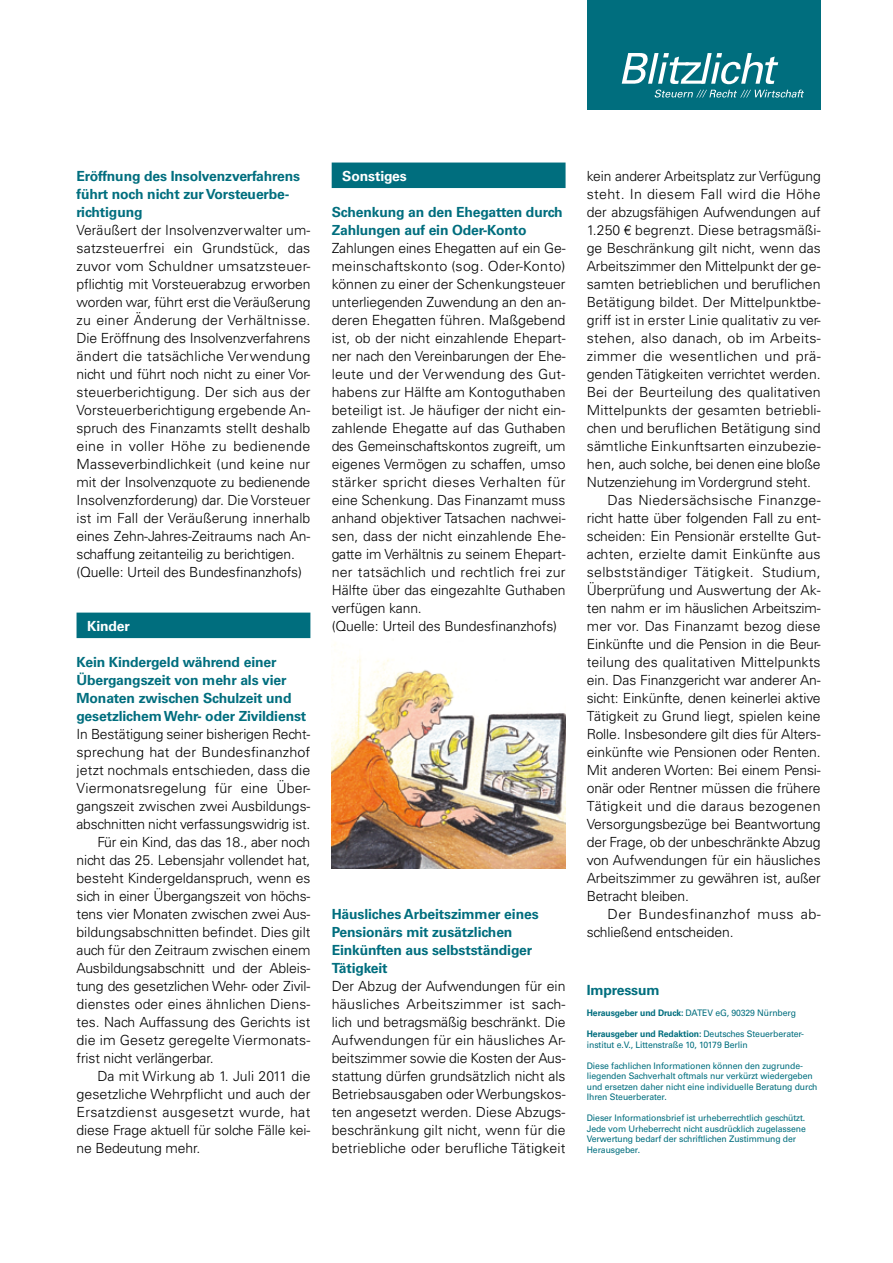
<style>
.page{position:relative;width:893px;height:1263px;background:#fff}
.page>*{position:absolute;margin:0;border:0;box-sizing:border-box;transform-origin:0 0}
.t1{font:300 13.95px/18px "Univers LT Std";color:#000}
.t2{font:700 13.95px/18px "Univers LT Std";letter-spacing:-.01em;color:#006e7e}
.t3{font:300 13.95px "Univers LT Std";letter-spacing:.02em;color:#000}
.t4{font:300 13.95px "Univers LT Std";letter-spacing:.025em;color:#000}
.t5{font:700 13.95px "Univers LT Std";letter-spacing:-.01em;color:#fff}
.t6{font:9px/10.5px "Univers LT Std";letter-spacing:-.01em;color:#006e7e;scale:.96 1}
.s1{font-weight:700}
</style>
<div class="page">
<div style="left:587px;top:0;width:234px;height:110px;background:#006e7e"></div>
<svg style="left:622px;top:53px;width:156px;height:31px"></svg>
<svg style="left:655px;top:90px;width:149px;height:8px"></svg>
<div style="left:332px;top:163px;width:234px;height:25px;background:#006e7e"></div>
<div style="left:77px;top:613px;width:233px;height:25px;background:#006e7e"></div>
<img style="left:332px;top:644px;width:234px;height:224px">
<p class="t2" style="left:77px;top:167px;width:225px">Eröffnung des Insolvenzverfahrens führt noch nicht zur Vorsteuerbe&shy;richtigung</p>
<p class="t1" style="left:77px;top:221px;width:235px">Veräußert der Insolvenzverwalter um&shy;satzsteuerfrei ein Grundstück, das zuvor vom Schuldner umsatzsteuer&shy;pflichtig mit Vorsteuerabzug erworben worden war, führt erst die Veräußerung zu einer Änderung der Verhältnisse.<br>Die Eröffnung des Insolvenzverfahrens ändert die tatsächliche Verwendung nicht und führt noch nicht zu einer Vor&shy;steuerberichtigung. Der sich aus der Vorsteuerberichtigung ergebende An&shy;spruch des Finanzamts stellt deshalb eine in voller Höhe zu bedienende Masseverbindlichkeit (und keine nur mit der Insolvenzquote zu bedienende Insolvenzforderung) dar. Die Vorsteuer ist im Fall der Veräußerung innerhalb eines Zehn-Jahres-Zeitraums nach An&shy;schaffung zeitanteilig zu berichtigen. (Quelle: Urteil des Bundesfinanzhofs)</p>
<p class="t5" style="left:87px;top:617px;width:44px">Kinder</p>
<p class="t2" style="left:77px;top:653px;width:231px">Kein Kindergeld während einer Übergangszeit von mehr als vier Monaten zwischen Schulzeit und gesetzlichem Wehr- oder Zivildienst</p>
<p class="t1" style="left:77px;top:725px;width:235px">In Bestätigung seiner bisherigen Recht-</p>
<p class="t1" style="left:77px;top:743px;width:235px">sprechung hat der Bundesfinanzhof</p>
<p class="t1" style="left:77px;top:761px;width:235px">jetzt nochmals entschieden, dass die</p>
<p class="t1" style="left:77px;top:779px;width:235px">Viermonatsregelung für eine Über-</p>
<p class="t1" style="left:77px;top:797px;width:235px">gangszeit zwischen zwei Ausbildungs-</p>
<p class="t1" style="left:77px;top:815px;width:235px">abschnitten nicht verfassungswidrig ist.</p>
<p class="t1" style="left:97px;top:833px;width:214px">Für ein Kind, das das 18., aber noch</p>
<p class="t1" style="left:77px;top:851px;width:235px">nicht das 25. Lebensjahr vollendet hat,</p>
<p class="t1" style="left:77px;top:869px;width:235px">besteht Kindergeldanspruch, wenn es</p>
<p class="t1" style="left:77px;top:887px;width:235px">sich in einer Übergangszeit von höchs-</p>
<p class="t1" style="left:77px;top:905px;width:235px">tens vier Monaten zwischen zwei Aus-</p>
<p class="t1" style="left:77px;top:923px;width:235px">bildungsabschnitten befindet. Dies gilt</p>
<p class="t1" style="left:77px;top:941px;width:235px">auch für den Zeitraum zwischen einem</p>
<p class="t1" style="left:77px;top:959px;width:235px">Ausbildungsabschnitt und der Ableis-</p>
<p class="t1" style="left:77px;top:977px;width:235px">tung des gesetzlichen Wehr- oder Zivil-</p>
<p class="t1" style="left:77px;top:995px;width:235px">dienstes oder eines ähnlichen Diens-</p>
<p class="t1" style="left:77px;top:1013px;width:235px">tes. Nach Auffassung des Gerichts ist</p>
<p class="t1" style="left:77px;top:1031px;width:235px">die im Gesetz geregelte Viermonats-</p>
<p class="t1" style="left:77px;top:1049px;width:139px">frist nicht verlängerbar.</p>
<p class="t1" style="left:97px;top:1067px;width:215px">Da mit Wirkung ab 1. Juli 2011 die</p>
<p class="t1" style="left:77px;top:1085px;width:235px">gesetzliche Wehrpflicht und auch der</p>
<p class="t3" style="left:77px;top:1103px;width:235px">Ersatzdienst ausgesetzt wurde, hat</p>
<p class="t1" style="left:77px;top:1121px;width:235px">diese Frage aktuell für solche Fälle kei-</p>
<p class="t1" style="left:77px;top:1139px;width:125px">ne Bedeutung mehr.</p>
<p class="t5" style="left:342px;top:167px;width:66px">Sonstiges</p>
<p class="t2" style="left:332px;top:203px;width:233px">Schenkung an den Ehegatten durch<br>Zahlungen auf ein Oder-Konto</p>
<p class="t1" style="left:332px;top:239px;width:235px">Zahlungen eines Ehegatten auf ein Ge&shy;meinschaftskonto (sog. Oder-Konto) können zu einer der Schenkungsteuer unterliegenden Zuwendung an den an&shy;deren Ehegatten führen. Maßgebend ist, ob der nicht einzahlende Ehepart&shy;ner nach den Vereinbarungen der Ehe&shy;leute und der Verwendung des Gut&shy;habens zur Hälfte am Kontoguthaben beteiligt ist. Je häufiger der nicht ein&shy;zahlende Ehegatte auf das Guthaben des Gemeinschaftskontos zugreift, um eigenes Vermögen zu schaffen, umso stärker spricht dieses Verhalten für eine Schenkung. Das Finanzamt muss anhand objektiver Tatsachen nachwei&shy;sen, dass der nicht einzahlende Ehe&shy;gatte im Verhältnis zu seinem Ehepart&shy;ner tatsächlich und rechtlich frei zur Hälfte über das eingezahlte Guthaben verfügen kann.<br>(Quelle: Urteil des Bundesfinanzhofs)</p>
<p class="t2" style="left:332px;top:905px;width:208px">Häusliches Arbeitszimmer eines<br>Pensionärs mit zusätzlichen<br>Einkünften aus selbstständiger<br>Tätigkeit</p>
<p class="t1" style="left:332px;top:977px;width:235px;text-align:justify">Der Abzug der Aufwendungen für ein häusliches Arbeitszimmer ist sach&shy;lich und betragsmäßig beschränkt. Die Aufwendungen für ein häusliches Ar&shy;beitszimmer sowie die Kosten der Aus&shy;stattung dürfen grundsätzlich nicht als Betriebsausgaben oder Werbungskos&shy;ten angesetzt werden. Diese Abzugs&shy;beschränkung gilt nicht, wenn für die betriebliche oder berufliche Tätigkeit</p>
<p class="t1" style="left:587px;top:167px;width:235px">kein anderer Arbeitsplatz zur Verfügung</p>
<p class="t3" style="left:587px;top:185px;width:235px">steht. In diesem Fall wird die Höhe</p>
<p class="t1" style="left:587px;top:203px;width:235px">der abzugsfähigen Aufwendungen auf</p>
<p class="t1" style="left:587px;top:221px;width:235px">1.250 € begrenzt. Diese betragsmäßi-</p>
<p class="t1" style="left:587px;top:239px;width:235px">ge Beschränkung gilt nicht, wenn das</p>
<p class="t1" style="left:587px;top:257px;width:235px">Arbeitszimmer den Mittelpunkt der ge-</p>
<p class="t1" style="left:587px;top:275px;width:235px">samten betrieblichen und beruflichen</p>
<p class="t1" style="left:587px;top:293px;width:235px">Betätigung bildet. Der Mittelpunktbe-</p>
<p class="t1" style="left:587px;top:311px;width:235px">griff ist in erster Linie qualitativ zu ver-</p>
<p class="t1" style="left:587px;top:329px;width:235px">stehen, also danach, ob im Arbeits-</p>
<p class="t4" style="left:587px;top:347px;width:235px">zimmer die wesentlichen und prä-</p>
<p class="t1" style="left:587px;top:365px;width:235px">genden Tätigkeiten verrichtet werden.</p>
<p class="t1" style="left:587px;top:383px;width:235px">Bei der Beurteilung des qualitativen</p>
<p class="t1" style="left:587px;top:401px;width:235px">Mittelpunkts der gesamten betriebli-</p>
<p class="t1" style="left:587px;top:419px;width:235px">chen und beruflichen Betätigung sind</p>
<p class="t1" style="left:587px;top:437px;width:235px">sämtliche Einkunftsarten einzubezie-</p>
<p class="t1" style="left:587px;top:455px;width:235px">hen, auch solche, bei denen eine bloße</p>
<p class="t1" style="left:587px;top:473px;width:226px">Nutzenziehung im Vordergrund steht.</p>
<p class="t3" style="left:608px;top:491px;width:215px">Das Niedersächsische Finanzge-</p>
<p class="t1" style="left:587px;top:509px;width:235px">richt hatte über folgenden Fall zu ent-</p>
<p class="t1" style="left:587px;top:527px;width:235px">scheiden: Ein Pensionär erstellte Gut-</p>
<p class="t1" style="left:587px;top:545px;width:235px">achten, erzielte damit Einkünfte aus</p>
<p class="t3" style="left:587px;top:563px;width:235px">selbstständiger Tätigkeit. Studium,</p>
<p class="t1" style="left:587px;top:581px;width:235px">Überprüfung und Auswertung der Ak-</p>
<p class="t1" style="left:587px;top:599px;width:235px">ten nahm er im häuslichen Arbeitszim-</p>
<p class="t1" style="left:587px;top:617px;width:235px">mer vor. Das Finanzamt bezog diese</p>
<p class="t1" style="left:587px;top:635px;width:235px">Einkünfte und die Pension in die Beur-</p>
<p class="t1" style="left:587px;top:653px;width:235px">teilung des qualitativen Mittelpunkts</p>
<p class="t1" style="left:587px;top:671px;width:235px">ein. Das Finanzgericht war anderer An-</p>
<p class="t1" style="left:587px;top:689px;width:235px">sicht: Einkünfte, denen keinerlei aktive</p>
<p class="t1" style="left:587px;top:707px;width:235px">Tätigkeit zu Grund liegt, spielen keine</p>
<p class="t1" style="left:587px;top:725px;width:235px">Rolle. Insbesondere gilt dies für Alters-</p>
<p class="t1" style="left:587px;top:743px;width:235px">einkünfte wie Pensionen oder Renten.</p>
<p class="t1" style="left:587px;top:761px;width:235px">Mit anderen Worten: Bei einem Pensi-</p>
<p class="t1" style="left:587px;top:779px;width:235px">onär oder Rentner müssen die frühere</p>
<p class="t3" style="left:587px;top:797px;width:235px">Tätigkeit und die daraus bezogenen</p>
<p class="t1" style="left:587px;top:815px;width:235px">Versorgungsbezüge bei Beantwortung</p>
<p class="t1" style="left:587px;top:833px;width:235px">der Frage, ob der unbeschränkte Abzug</p>
<p class="t1" style="left:587px;top:851px;width:235px">von Aufwendungen für ein häusliches</p>
<p class="t1" style="left:587px;top:869px;width:235px">Arbeitszimmer zu gewähren ist, außer</p>
<p class="t1" style="left:587px;top:887px;width:104px">Betracht bleiben.</p>
<p class="t4" style="left:608px;top:905px;width:215px">Der Bundesfinanzhof muss ab-</p>
<p class="t1" style="left:587px;top:923px;width:148px">schließend entscheiden.</p>
<p class="t2" style="left:587px;top:981px;width:74px">Impressum</p>
<p class="t6" style="left:587px;top:1008px;width:219px"><span class="s1">Herausgeber und Druck:</span> DATEV eG, 90329 Nürnberg</p>
<p class="t6" style="left:587px;top:1029px;width:228px"><span class="s1">Herausgeber und Redaktion:</span> Deutsches Steuerberater&shy;institut e.V., Littenstraße 10, 10179 Berlin</p>
<p class="t6" style="left:587px;top:1060px;width:242px">Diese fachlichen Informationen können den zugrunde&shy;liegenden Sachverhalt oftmals nur verkürzt wiedergeben und ersetzen daher nicht eine individuelle Beratung durch Ihren Steuerberater.</p>
<p class="t6" style="left:587px;top:1113px;width:230px">Dieser Informationsbrief ist urheberrechtlich geschützt.<br>Jede vom Urheberrecht nicht ausdrücklich zugelassene Verwertung bedarf der schriftlichen Zustimmung der Herausgeber.</p>
</div>
